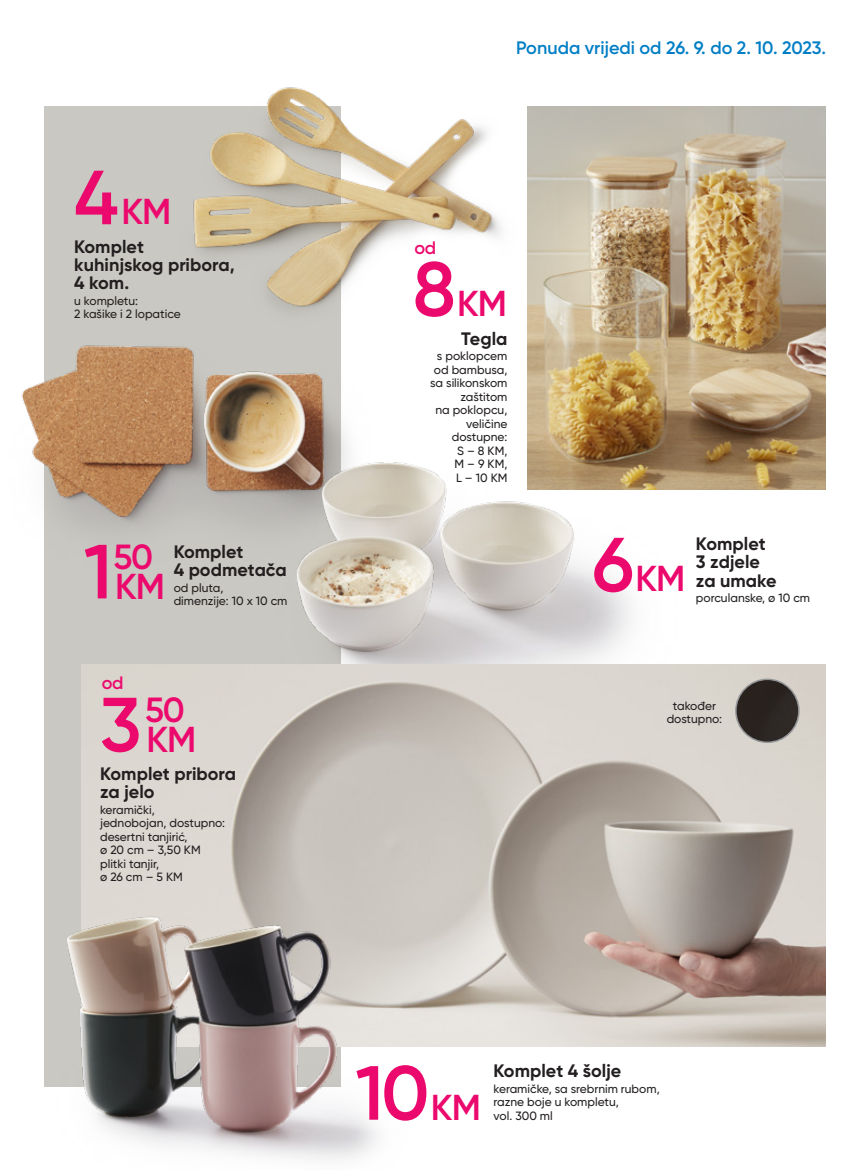
<style>
.page{position:relative;width:851px;height:1170px;background:#fff}
.page>*{position:absolute;margin:0;border:0;box-sizing:border-box;transform-origin:0 0}
.t1{font:600 76.5px "Gilroy";color:#ec096d}
.t2{font:600 36px "Gilroy";letter-spacing:-.025em;color:#ec096d}
.t3{font:600 34.95px "Gilroy";color:#ec096d}
.t4{font:700 18px/18px "Gilroy";color:#231f20}
.t5{font:600 18px "Gilroy";color:#007ec5}
.t6{font:600 18px "Gilroy";color:#ec096d}
.t7{font:500 12px/13.5px "Gilroy";color:#231f20}
.s1{font-size:76.5px}
.s2{font-size:36px}
</style>
<div class="page">
<div style="left:44px;top:106px;width:296px;height:980px;background:#cac8c2"></div>
<img style="left:21px;top:373px;width:196px;height:155px">
<img style="left:217px;top:395px;width:513px;height:269px">
<img style="left:217px;top:664px;width:608px;height:382px">
<div style="left:81px;top:664px;width:136px;height:137px;background:#dbd6cf"></div>
<img style="left:527px;top:106px;width:298px;height:383px">
<img style="left:44px;top:801px;width:439px;height:359px">
<img style="left:67px;top:87px;width:553px;height:308px">
<img style="left:44px;top:801px;width:19px;height:219px">
<div style="left:735px;top:679px;width:63px;height:63px;background:#29231f;border-radius:31px"></div>
<div style="left:735px;top:678px;width:64px;height:65px;border:2px solid #939598;border-radius:50%"></div>
<h2 class="t2" style="left:74px;top:189px;width:99px"><span class="s1">4</span> KM</h2>
<h3 class="t4" style="left:74px;top:237px;width:162px">Komplet kuhinjskog pribora,<br>4 kom.</h3>
<p class="t7" style="left:74px;top:293px;width:108px">u kompletu:<br>2 kašike i 2 lopatice</p>
<h3 class="t3" style="left:84px;top:535px;width:71px"><span class="s1">1</span> 50</h3>
<h2 class="t2" style="left:115px;top:563px;width:51px">KM</h2>
<h3 class="t4" style="left:174px;top:542px;width:115px">Komplet<br>4 podmetača</h3>
<p class="t7" style="left:174px;top:580px;width:115px">od pluta,<br>dimenzije: 10 x 10 cm</p>
<h3 class="t6" style="left:102px;top:671px;width:23px">od</h3>
<h3 class="t3" style="left:100px;top:687px;width:86px"><span class="s1">3</span> 50</h3>
<h2 class="t2" style="left:146px;top:716px;width:51px">KM</h2>
<h3 class="t4" style="left:100px;top:764px;width:137px">Komplet pribora za jelo</h3>
<p class="t7" style="left:100px;top:802px;width:126px">keramički,<br>jednobojan, dostupno: desertni tanjirić,<br>ø 20 cm – 3,50 KM plitki tanjir,<br>ø 26 cm – 5 KM</p>
<h3 class="t5" style="left:516px;top:37px;width:311px">Ponuda vrijedi od 26. 9. do 2. 10. 2023.</h3>
<h3 class="t6" style="left:414px;top:236px;width:23px">od</h3>
<h2 class="t2" style="left:413px;top:281px;width:96px"><span class="s1">8</span> KM</h2>
<h3 class="t4" style="left:461px;top:329px;width:48px">Tegla</h3>
<p class="t7" style="left:430px;top:349px;width:79px;text-align:right">s poklopcem od bambusa, sa silikonskom zaštitom<br>na poklopcu, veličine dostupne:<br>S – 8 KM,<br>M – 9 KM,<br>L – 10 KM</p>
<h2 class="t2" style="left:592px;top:556px;width:95px"><span class="s1">6</span> KM</h2>
<h3 class="t4" style="left:695px;top:535px;width:82px">Komplet<br>3 zdjele za umake</h3>
<p class="t7" style="left:695px;top:591px;width:116px">porculanske, ø 10 cm</p>
<p class="t7" style="left:666px;top:698px;width:57px;text-align:center">također dostupno:</p>
<h1 class="t1" style="left:355px;top:1045px;width:127px">10 <span class="s2">KM</span></h1>
<h3 class="t4" style="left:493px;top:1061px;width:129px">Komplet 4 šolje</h3>
<p class="t7" style="left:493px;top:1081px;width:168px">keramičke, sa srebrnim rubom, razne boje u kompletu,<br>vol. 300 ml</p>
</div>
